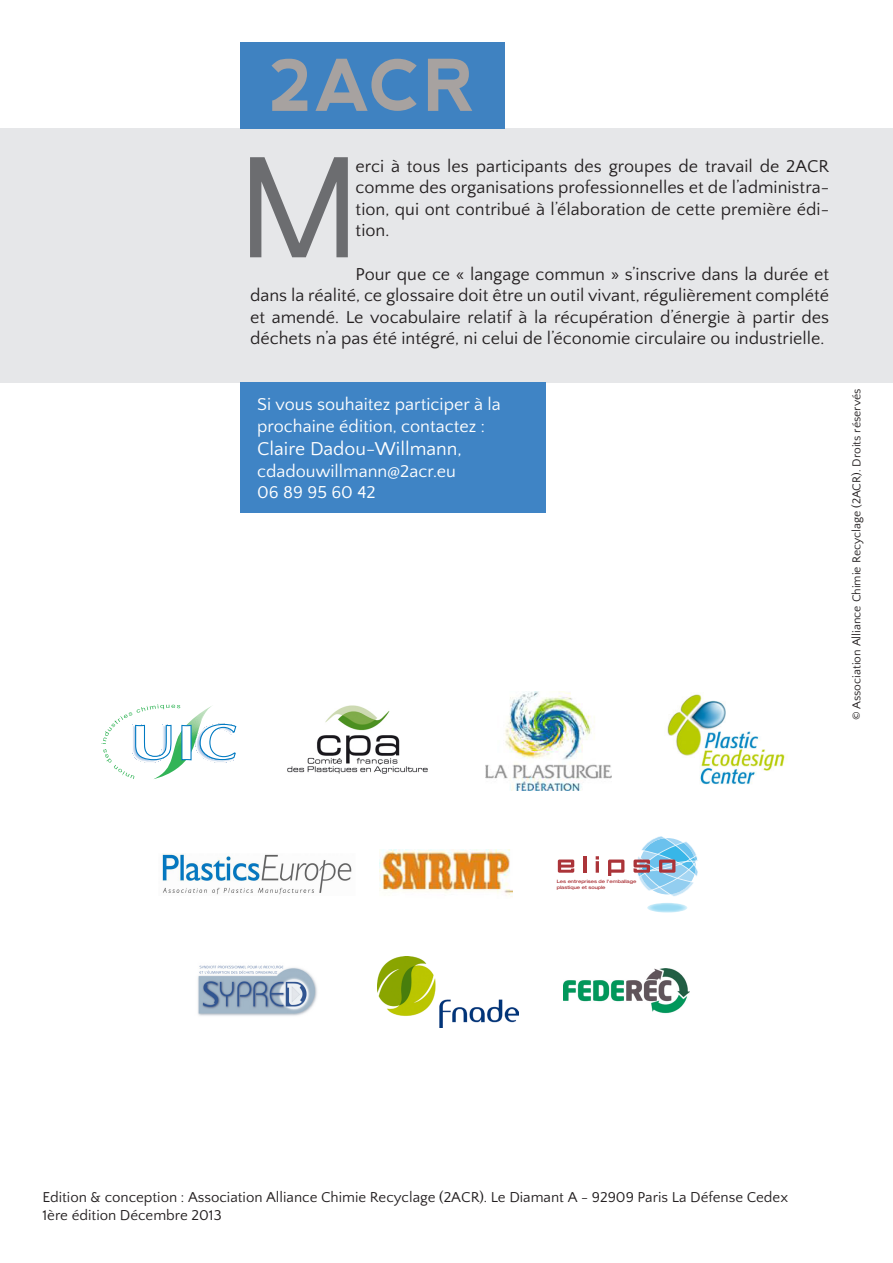
<style>
.page{position:relative;width:893px;height:1263px;background:#fff}
.page>*{position:absolute;margin:0;border:0;box-sizing:border-box;transform-origin:0 0}
.t1{font:19.5px "Quattrocento Sans";color:#fff}
.t2{font:18px/21.6px "Quattrocento Sans";color:#231f20;text-align:justify}
.t3{font:18px "Quattrocento Sans";color:#fff}
.t4{font:15px "Quattrocento Sans";color:#231f20}
.t5{font:12px "Quattrocento Sans";color:#231f20}
.t6{font:500 expanded 4.65px/5.7px "Helvetica Neue";letter-spacing:-.005em;color:#ab3439}
</style>
<div class="page">
<div style="left:0;top:129px;width:893px;height:254px;background:#e6e7e9"></div>
<svg style="left:250px;top:157px;width:98px;height:100px"></svg>
<div style="left:240px;top:383px;width:306px;height:130px;background:#3f84c5"></div>
<div style="left:240px;top:43px;width:265px;height:86px;background:#3f82c1"></div>
<svg style="left:272px;top:59px;width:35px;height:52px"></svg>
<svg style="left:315px;top:59px;width:102px;height:52px"></svg>
<svg style="left:428px;top:59px;width:44px;height:52px"></svg>
<img style="left:198px;top:965px;width:119px;height:51px">
<img style="left:378px;top:957px;width:140px;height:70px">
<img style="left:287px;top:705px;width:141px;height:69px">
<svg style="left:647px;top:903px;width:40px;height:10px"></svg>
<svg style="left:558px;top:859px;width:16px;height:14px"></svg>
<hr style="left:583px;top:856px;width:4px;height:17px;background:#ab3439">
<svg style="left:596px;top:856px;width:3px;height:17px"></svg>
<svg style="left:608px;top:859px;width:16px;height:17px"></svg>
<svg style="left:633px;top:836px;width:65px;height:60px"></svg>
<img style="left:485px;top:691px;width:127px;height:100px">
<img style="left:667px;top:694px;width:120px;height:91px">
<img style="left:162px;top:853px;width:190px;height:42px">
<img style="left:379px;top:850px;width:134px;height:47px">
<svg style="left:102px;top:704px;width:134px;height:75px"></svg>
<img style="left:564px;top:968px;width:126px;height:46px">
<p class="t2" style="left:356px;top:155px;width:475px">erci à tous les participants des groupes de travail de 2ACR comme des organisations professionnelles et de l’administra&shy;tion, qui ont contribué à l’élaboration de cette première édi&shy;tion.</p>
<p class="t2" style="left:250px;top:263px;width:581px;text-indent:106px">Pour que ce « langage commun » s’inscrive dans la durée et dans la réalité, ce glossaire doit être un outil vivant, régulièrement complété et amendé. Le vocabulaire relatif à la récupération d’énergie à partir des déchets n’a pas été intégré, ni celui de l’économie circulaire ou industrielle.</p>
<p class="t3" style="left:257px;top:395px;width:245px">Si vous souhaitez participer à la</p>
<p class="t3" style="left:257px;top:416px;width:229px">prochaine édition, contactez :</p>
<p class="t1" style="left:257px;top:439px;width:206px">Claire Dadou-Willmann,</p>
<p class="t3" style="left:257px;top:461px;width:200px">cdadouwillmann@2acr.eu</p>
<p class="t3" style="left:257px;top:483px;width:120px">06 89 95 60 42</p>
<p class="t5" style="left:850px;top:720px;width:333px;rotate:-90deg">© Association Alliance Chimie Recyclage (2ACR). Droits réservés</p>
<p class="t6" style="left:557px;top:879px;width:81px">Les entreprises de l’emballage plastique et souple</p>
<p class="t4" style="left:43px;top:1190px;width:747px">Edition &amp; conception : Association Alliance Chimie Recyclage (2ACR). Le Diamant A - 92909 Paris La Défense Cedex</p>
<p class="t4" style="left:43px;top:1208px;width:181px">1ère édition Décembre 2013</p>
</div>
